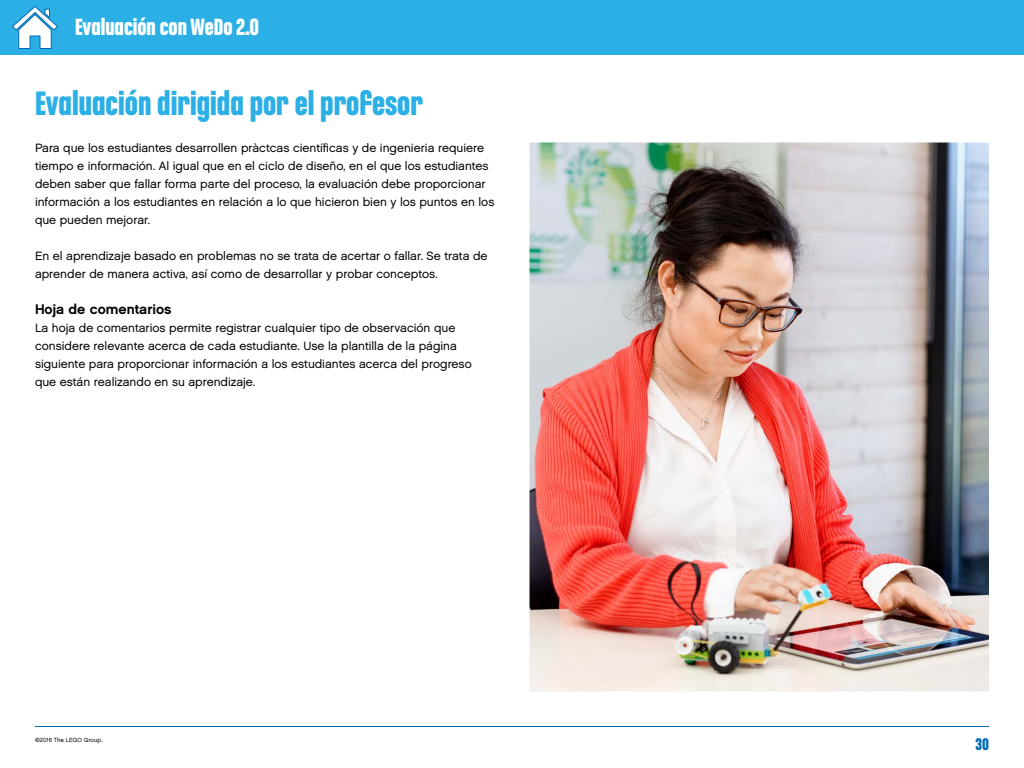
<style>
.page{position:relative;width:1024px;height:768px;background:#fff}
.page>*{position:absolute;margin:0;border:0;box-sizing:border-box;transform-origin:0 0}
.t1{font:700 36px "LEGO Chalet Comprime 80";color:#2cafe5}
.t2{font:700 25px "LEGO Chalet Comprime 80";color:#fff}
.t3{font:700 18px "LEGO Chalet Comprime 80";color:#006cb7}
.t4{font:700 14px "LEGO Chalet 60";color:#000}
.t5{font:12px/18px "LEGO Chalet 60";color:#000}
.t6{font:6px "LEGO Chalet 60";color:#000}
</style>
<div class="page">
<div style="left:0;top:0;width:1024px;height:55px;background:#2cafe5"></div>
<hr style="left:35px;top:726px;width:954px;height:2px;background:#006cb7">
<img style="left:530px;top:142px;width:459px;height:550px">
<svg style="left:12px;top:6px;width:46px;height:43px"></svg>
<h2 class="t2" style="left:75px;top:12px;width:186px">Evaluación con WeDo 2.0</h2>
<h1 class="t1" style="left:35px;top:82px;width:390px">Evaluación dirigida por el profesor</h1>
<p class="t5" style="left:35px;top:138px;width:461px">Para que los estudiantes desarrollen pràctcas científicas y de ingenieria requiere tiempo e información. Al igual que en el ciclo de diseño, en el que los estudiantes deben saber que fallar forma parte del proceso, la evaluación debe proporcionar información a los estudiantes en relación a lo que hicieron bien y los puntos en los que pueden mejorar.</p>
<p class="t5" style="left:35px;top:246px;width:454px">En el aprendizaje basado en problemas no se trata de acertar o fallar. Se trata de aprender de manera activa, así como de desarrollar y probar conceptos.</p>
<p class="t4" style="left:35px;top:300px;width:138px">Hoja de comentarios</p>
<p class="t5" style="left:35px;top:318px;width:438px">La hoja de comentarios permite registrar cualquier tipo de observación que considere relevante acerca de cada estudiante. Use la plantilla de la página siguiente para proporcionar información a los estudiantes acerca del progreso que están realizando en su aprendizaje.</p>
<p class="t6" style="left:35px;top:736px;width:69px">©2016 The LEGO Group.</p>
<h3 class="t3" style="left:975px;top:734px;width:15px">30</h3>
</div>
